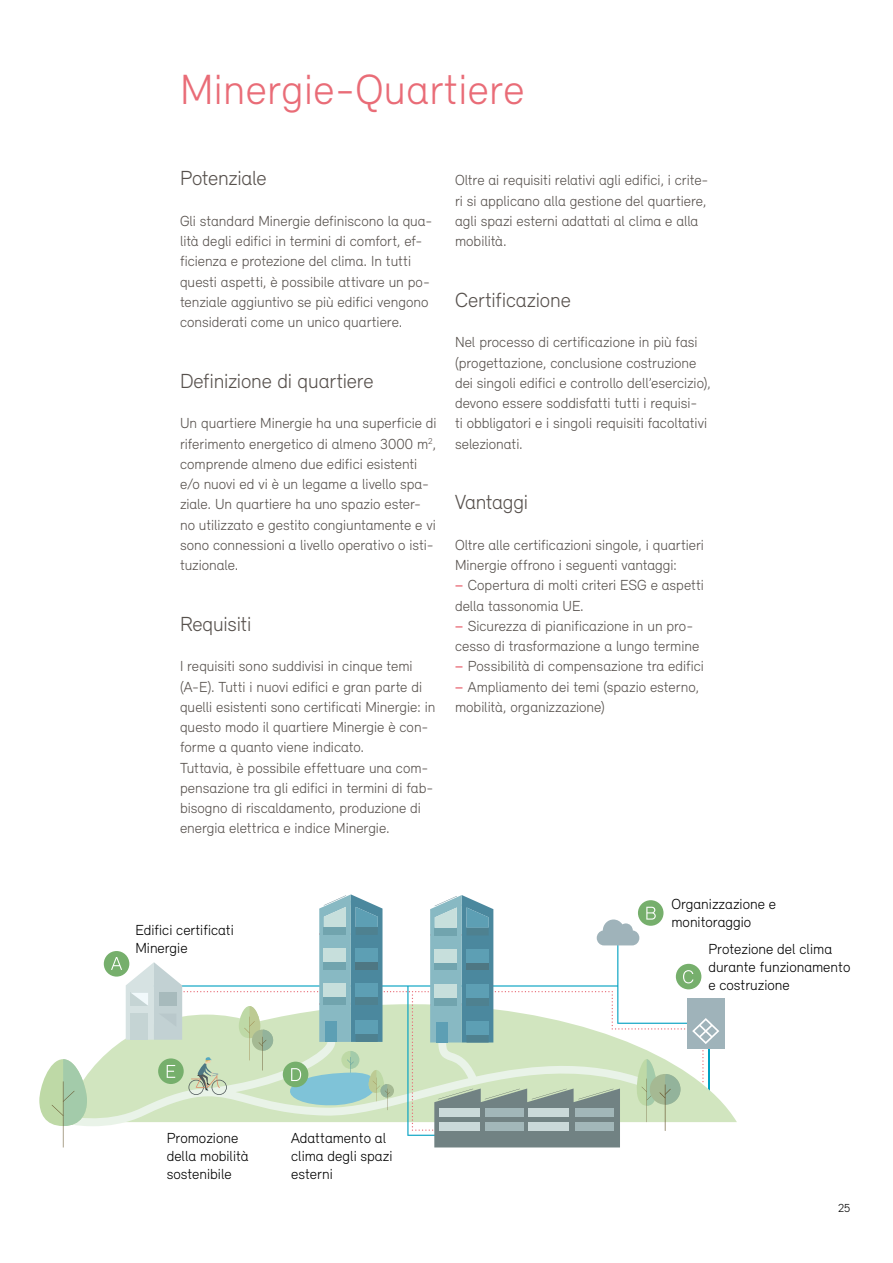
<style>
.page{position:relative;width:893px;height:1263px;background:#fff}
.page>*{position:absolute;margin:0;border:0;box-sizing:border-box;transform-origin:0 0}
.t1{font:300 43.5px "Relevant";letter-spacing:.01em;color:#e96c77}
.t2{font:300 21px "Relevant";letter-spacing:-.01em;color:#57514d}
.t3{font:300 15px/20.2px "Relevant";color:#57514d}
.t4{font:300 15px/18px "Relevant";color:#000}
.t5{font:300 12px "Relevant";color:#000}
.s1{font-weight:500;color:#e96c77}
</style>
<div class="page">
<svg style="left:87px;top:1049px;width:24px;height:77px;fill:#d1e5bf"></svg>
<svg style="left:39px;top:1059px;width:48px;height:88px"></svg>
<svg style="left:52px;top:1105px;width:11px;height:11px"></svg>
<svg style="left:63px;top:1091px;width:12px;height:11px"></svg>
<div style="left:687px;top:998px;width:37px;height:51px;background:#9fb3ba"></div>
<div style="left:104px;top:951px;width:25px;height:25px;background:#76af6c;border-radius:50%"></div>
<svg style="left:111px;top:894px;width:608px;height:253px"></svg>
<h1 class="t1" style="left:180px;top:64px;width:346px">Minergie-Quartiere</h1>
<h2 class="t2" style="left:180px;top:166px;width:88px">Potenziale</h2>
<p class="t3" style="left:180px;top:210px;width:254px">Gli standard Minergie definiscono la qua&shy;lità degli edifici in termini di comfort, ef&shy;ficienza e protezione del clima. In tutti questi aspetti, è possibile attivare un po&shy;tenziale aggiuntivo se più edifici vengono considerati come un unico quartiere.</p>
<h2 class="t2" style="left:180px;top:368px;width:195px">Definizione di quartiere</h2>
<p class="t3" style="left:180px;top:413px;width:258px">Un quartiere Minergie ha una superficie di riferimento energetico di almeno 3000 m<sup>2</sup>, comprende almeno due edifici esistenti e/o nuovi ed vi è un legame a livello spa&shy;ziale. Un quartiere ha uno spazio ester&shy;no utilizzato e gestito congiuntamente e vi sono connessioni a livello operativo o isti&shy;tuzionale.</p>
<h2 class="t2" style="left:180px;top:611px;width:73px">Requisiti</h2>
<p class="t3" style="left:180px;top:656px;width:257px">I requisiti sono suddivisi in cinque temi (A-E). Tutti i nuovi edifici e gran parte di quelli esistenti sono certificati Minergie: in questo modo il quartiere Minergie è con&shy;forme a quanto viene indicato.<br>Tuttavia, è possibile effettuare una com&shy;pensazione tra gli edifici in termini di fab&shy;bisogno di riscaldamento, produzione di energia elettrica e indice Minergie.</p>
<p class="t3" style="left:455px;top:170px;width:255px">Oltre ai requisiti relativi agli edifici, i crite&shy;ri si applicano alla gestione del quartiere, agli spazi esterni adattati al clima e alla mobilità.</p>
<h2 class="t2" style="left:455px;top:287px;width:117px">Certificazione</h2>
<p class="t3" style="left:455px;top:332px;width:257px">Nel processo di certificazione in più fasi (progettazione, conclusione costruzione dei singoli edifici e controllo dell’esercizio), devono essere soddisfatti tutti i requisi-<br>ti obbligatori e i singoli requisiti facoltativi selezionati.</p>
<h2 class="t2" style="left:455px;top:490px;width:75px">Vantaggi</h2>
<p class="t3" style="left:455px;top:534px;width:251px">Oltre alle certificazioni singole, i quartieri Minergie offrono i seguenti vantaggi:<br><span class="s1">−</span> Copertura di molti criteri ESG e aspetti della tassonomia UE.<br><span class="s1">−</span> Sicurezza di pianificazione in un pro&shy;cesso di trasformazione a lungo termine <span class="s1">−</span> Possibilità di compensazione tra edifici <span class="s1">−</span> Ampliamento dei temi (spazio esterno, mobilità, organizzazione)</p>
<p class="t4" style="left:135px;top:920px;width:100px">Edifici certificati<br>Minergie</p>
<p class="t4" style="left:671px;top:894px;width:106px">Organizzazione e monitoraggio</p>
<p class="t4" style="left:708px;top:940px;width:144px">Protezione del clima durante funzionamento e costruzione</p>
<p class="t4" style="left:167px;top:1128px;width:84px">Promozione della mobilità sostenibile</p>
<p class="t4" style="left:291px;top:1128px;width:103px">Adattamento al clima degli spazi esterni</p>
<p class="t5" style="left:838px;top:1201px;width:14px">25</p>
</div>
